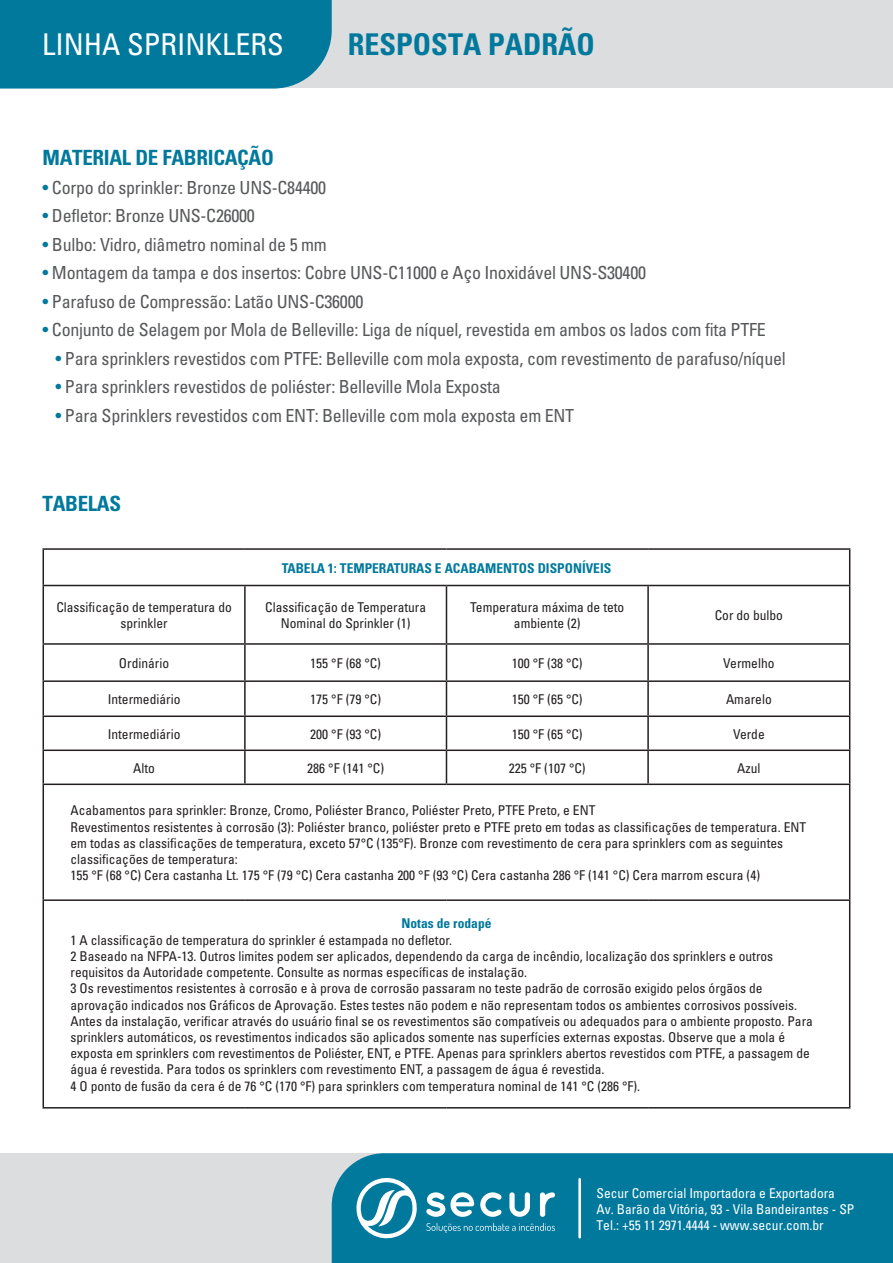
<style>
.page{position:relative;width:893px;height:1263px;background:#fff}
.page>*{position:absolute;margin:0;border:0;box-sizing:border-box;transform-origin:0 0}
.t1{font:condensed 30px "Univers";color:#fff}
.t2{font:700 condensed 30px "Univers";color:#00799c}
.t3{font:700 condensed 21px "Univers";letter-spacing:-.015em;color:#00799c}
.t4{font:condensed 18px "Univers";letter-spacing:-.015em;color:#57585a}
.t5{font:condensed 13.5px/16.2px "Univers";color:#231f20;text-align:center}
.t6{font:condensed 13.5px/16.2px "Univers";color:#fff}
.t7{font:700 condensed 13.5px "Univers";color:#00799c}
.s1{color:#00799c}
</style>
<div class="page">
<div style="left:0;top:0;width:893px;height:88px;background:#dcdddf"></div>
<div style="left:0;top:0;width:332px;height:89px;background:#00799c"></div>
<div style="left:0;top:1153px;width:893px;height:110px;background:#dcdddf"></div>
<div style="left:332px;top:1153px;width:561px;height:110px;background:#00799c"></div>
<svg style="left:354px;top:1174px;width:63px;height:68px;background:#4ea2ba"></svg>
<svg style="left:426px;top:1192px;width:129px;height:25px;background:#67afc4"></svg>
<svg style="left:426px;top:1223px;width:129px;height:10px"></svg>
<hr style="left:578px;top:1179px;width:3px;height:58px;background:#fff">
<hr style="left:43px;top:548px;width:202px;height:2px;background:#231f20">
<hr style="left:43px;top:550px;width:1px;height:35px;background:#231f20">
<hr style="left:245px;top:548px;width:201px;height:2px;background:#231f20">
<hr style="left:446px;top:548px;width:202px;height:2px;background:#231f20">
<hr style="left:648px;top:548px;width:202px;height:2px;background:#231f20">
<hr style="left:849px;top:550px;width:1px;height:35px;background:#231f20">
<hr style="left:43px;top:585px;width:202px;height:1px;background:#231f20">
<hr style="left:43px;top:586px;width:1px;height:57px;background:#231f20">
<hr style="left:245px;top:585px;width:201px;height:1px;background:#231f20">
<hr style="left:244px;top:586px;width:2px;height:57px;background:#231f20">
<hr style="left:446px;top:585px;width:202px;height:1px;background:#231f20">
<hr style="left:446px;top:586px;width:1px;height:57px;background:#231f20">
<hr style="left:648px;top:585px;width:202px;height:1px;background:#231f20">
<hr style="left:647px;top:586px;width:2px;height:57px;background:#231f20">
<hr style="left:849px;top:586px;width:1px;height:57px;background:#231f20">
<hr style="left:43px;top:643px;width:202px;height:2px;background:#231f20">
<hr style="left:43px;top:645px;width:1px;height:35px;background:#231f20">
<hr style="left:245px;top:643px;width:201px;height:2px;background:#231f20">
<hr style="left:244px;top:645px;width:2px;height:35px;background:#231f20">
<hr style="left:446px;top:643px;width:202px;height:2px;background:#231f20">
<hr style="left:446px;top:645px;width:1px;height:35px;background:#231f20">
<hr style="left:648px;top:643px;width:202px;height:2px;background:#231f20">
<hr style="left:647px;top:645px;width:2px;height:35px;background:#231f20">
<hr style="left:849px;top:645px;width:1px;height:35px;background:#231f20">
<hr style="left:43px;top:680px;width:202px;height:2px;background:#231f20">
<hr style="left:43px;top:682px;width:1px;height:33px;background:#231f20">
<hr style="left:245px;top:680px;width:201px;height:2px;background:#231f20">
<hr style="left:244px;top:682px;width:2px;height:33px;background:#231f20">
<hr style="left:446px;top:680px;width:202px;height:2px;background:#231f20">
<hr style="left:446px;top:682px;width:1px;height:33px;background:#231f20">
<hr style="left:648px;top:680px;width:202px;height:2px;background:#231f20">
<hr style="left:647px;top:682px;width:2px;height:33px;background:#231f20">
<hr style="left:849px;top:682px;width:1px;height:33px;background:#231f20">
<hr style="left:43px;top:715px;width:202px;height:2px;background:#231f20">
<hr style="left:43px;top:717px;width:1px;height:32px;background:#231f20">
<hr style="left:245px;top:715px;width:201px;height:2px;background:#231f20">
<hr style="left:244px;top:717px;width:2px;height:32px;background:#231f20">
<hr style="left:446px;top:715px;width:202px;height:2px;background:#231f20">
<hr style="left:446px;top:717px;width:1px;height:32px;background:#231f20">
<hr style="left:648px;top:715px;width:202px;height:2px;background:#231f20">
<hr style="left:647px;top:717px;width:2px;height:32px;background:#231f20">
<hr style="left:849px;top:717px;width:1px;height:32px;background:#231f20">
<hr style="left:43px;top:749px;width:202px;height:2px;background:#231f20">
<hr style="left:43px;top:751px;width:1px;height:32px;background:#231f20">
<hr style="left:245px;top:749px;width:201px;height:2px;background:#231f20">
<hr style="left:244px;top:751px;width:2px;height:32px;background:#231f20">
<hr style="left:446px;top:749px;width:202px;height:2px;background:#231f20">
<hr style="left:446px;top:751px;width:1px;height:32px;background:#231f20">
<hr style="left:648px;top:749px;width:202px;height:2px;background:#231f20">
<hr style="left:647px;top:751px;width:2px;height:32px;background:#231f20">
<hr style="left:849px;top:751px;width:1px;height:32px;background:#231f20">
<hr style="left:43px;top:783px;width:202px;height:2px;background:#231f20">
<hr style="left:43px;top:785px;width:1px;height:114px;background:#231f20">
<hr style="left:245px;top:783px;width:201px;height:2px;background:#231f20">
<hr style="left:446px;top:783px;width:202px;height:2px;background:#231f20">
<hr style="left:648px;top:783px;width:202px;height:2px;background:#231f20">
<hr style="left:849px;top:785px;width:1px;height:114px;background:#231f20">
<hr style="left:43px;top:899px;width:202px;height:2px;background:#231f20">
<hr style="left:43px;top:901px;width:1px;height:206px;background:#231f20">
<hr style="left:245px;top:899px;width:201px;height:2px;background:#231f20">
<hr style="left:446px;top:899px;width:202px;height:2px;background:#231f20">
<hr style="left:648px;top:899px;width:202px;height:2px;background:#231f20">
<hr style="left:849px;top:901px;width:1px;height:206px;background:#231f20">
<hr style="left:43px;top:1107px;width:202px;height:1px;background:#231f20">
<hr style="left:245px;top:1107px;width:201px;height:1px;background:#231f20">
<hr style="left:446px;top:1107px;width:202px;height:1px;background:#231f20">
<hr style="left:648px;top:1107px;width:202px;height:1px;background:#231f20">
<h1 class="t1" style="left:42px;top:26px;width:243px">LINHA SPRINKLERS</h1>
<h1 class="t2" style="left:348px;top:26px;width:248px">RESPOSTA PADRÃO</h1>
<h2 class="t3" style="left:43px;top:145px;width:233px">MATERIAL DE FABRICAÇÃO</h2>
<h3 class="t4" style="left:43px;top:176px;width:285px"><span class="s1">•</span> Corpo do sprinkler: Bronze UNS-C84400</h3>
<h3 class="t4" style="left:43px;top:204px;width:214px"><span class="s1">•</span> Defletor: Bronze UNS-C26000</h3>
<h3 class="t4" style="left:43px;top:233px;width:286px"><span class="s1">•</span> Bulbo: Vidro, diâmetro nominal de 5 mm</h3>
<h3 class="t4" style="left:43px;top:261px;width:605px"><span class="s1">•</span> Montagem da tampa e dos insertos: Cobre UNS-C11000 e Aço Inoxidável UNS-S30400</h3>
<h3 class="t4" style="left:43px;top:290px;width:322px"><span class="s1">•</span> Parafuso de Compressão: Latão UNS-C36000</h3>
<h3 class="t4" style="left:43px;top:318px;width:725px"><span class="s1">•</span> Conjunto de Selagem por Mola de Belleville: Liga de níquel, revestida em ambos os lados com fita PTFE</h3>
<h3 class="t4" style="left:56px;top:347px;width:732px"><span class="s1">•</span> Para sprinklers revestidos com PTFE: Belleville com mola exposta, com revestimento de parafuso/níquel</h3>
<h3 class="t4" style="left:56px;top:375px;width:447px"><span class="s1">•</span> Para sprinklers revestidos de poliéster: Belleville Mola Exposta</h3>
<h3 class="t4" style="left:56px;top:404px;width:520px"><span class="s1">•</span> Para Sprinklers revestidos com ENT: Belleville com mola exposta em ENT</h3>
<h2 class="t3" style="left:43px;top:491px;width:80px">TABELAS</h2>
<p class="t7" style="left:282px;top:560px;width:331px">TABELA 1: TEMPERATURAS E ACABAMENTOS DISPONÍVEIS</p>
<p class="t5" style="left:56px;top:599px;width:177px">Classificação de temperatura do sprinkler</p>
<p class="t5" style="left:265px;top:599px;width:162px">Classificação de Temperatura<br>Nominal do Sprinkler (1)</p>
<p class="t5" style="left:470px;top:599px;width:156px">Temperatura máxima de teto ambiente (2)</p>
<p class="t5" style="left:715px;top:607px;width:70px">Cor do bulbo</p>
<p class="t5" style="left:119px;top:655px;width:52px">Ordinário</p>
<p class="t5" style="left:310px;top:655px;width:72px">155 °F (68 °C)</p>
<p class="t5" style="left:512px;top:655px;width:72px">100 °F (38 °C)</p>
<p class="t5" style="left:723px;top:655px;width:53px">Vermelho</p>
<p class="t5" style="left:108px;top:691px;width:74px">Intermediário</p>
<p class="t5" style="left:310px;top:691px;width:72px">175 °F (79 °C)</p>
<p class="t5" style="left:512px;top:691px;width:72px">150 °F (65 °C)</p>
<p class="t5" style="left:726px;top:691px;width:47px">Amarelo</p>
<p class="t5" style="left:108px;top:725px;width:74px">Intermediário</p>
<p class="t5" style="left:310px;top:725px;width:72px">200 °F (93 °C)</p>
<p class="t5" style="left:512px;top:725px;width:72px">150 °F (65 °C)</p>
<p class="t5" style="left:733px;top:725px;width:33px">Verde</p>
<p class="t5" style="left:133px;top:759px;width:23px">Alto</p>
<p class="t5" style="left:307px;top:759px;width:78px">286 °F (141 °C)</p>
<p class="t5" style="left:509px;top:759px;width:78px">225 °F (107 °C)</p>
<p class="t5" style="left:737px;top:759px;width:25px">Azul</p>
<p class="t5" style="left:71px;top:802px;width:737px;text-align:left">Acabamentos para sprinkler: Bronze, Cromo, Poliéster Branco, Poliéster Preto, PTFE Preto, e ENT<br>Revestimentos resistentes à corrosão (3): Poliéster branco, poliéster preto e PTFE preto em todas as classificações de temperatura. ENT em todas as classificações de temperatura, exceto 57°C (135°F). Bronze com revestimento de cera para sprinklers com as seguintes classificações de temperatura:<br>155 °F (68 °C) Cera castanha Lt. 175 °F (79 °C) Cera castanha 200 °F (93 °C) Cera castanha 286 °F (141 °C) Cera marrom escura (4)</p>
<p class="t7" style="left:401px;top:915px;width:91px">Notas de rodapé</p>
<p class="t5" style="left:71px;top:931px;width:744px;text-align:left">1 A classificação de temperatura do sprinkler é estampada no defletor.<br>2 Baseado na NFPA-13. Outros limites podem ser aplicados, dependendo da carga de incêndio, localização dos sprinklers e outros requisitos da Autoridade competente. Consulte as normas específicas de instalação.<br>3 Os revestimentos resistentes à corrosão e à prova de corrosão passaram no teste padrão de corrosão exigido pelos órgãos de aprovação indicados nos Gráficos de Aprovação. Estes testes não podem e não representam todos os ambientes corrosivos possíveis.<br>Antes da instalação, verificar através do usuário final se os revestimentos são compatíveis ou adequados para o ambiente proposto. Para sprinklers automáticos, os revestimentos indicados são aplicados somente nas superfícies externas expostas. Observe que a mola é exposta em sprinklers com revestimentos de Poliéster, ENT, e PTFE. Apenas para sprinklers abertos revestidos com PTFE, a passagem de água é revestida. Para todos os sprinklers com revestimento ENT, a passagem de água é revestida.<br>4 O ponto de fusão da cera é de 76 °C (170 °F) para sprinklers com temperatura nominal de 141 °C (286 °F).</p>
<p class="t6" style="left:596px;top:1184px;width:259px">Secur Comercial Importadora e Exportadora<br>Av. Barão da Vitória, 93 - Vila Bandeirantes - SP<br>Tel.: +55 11 2971.4444 - www.secur.com.br</p>
</div>
